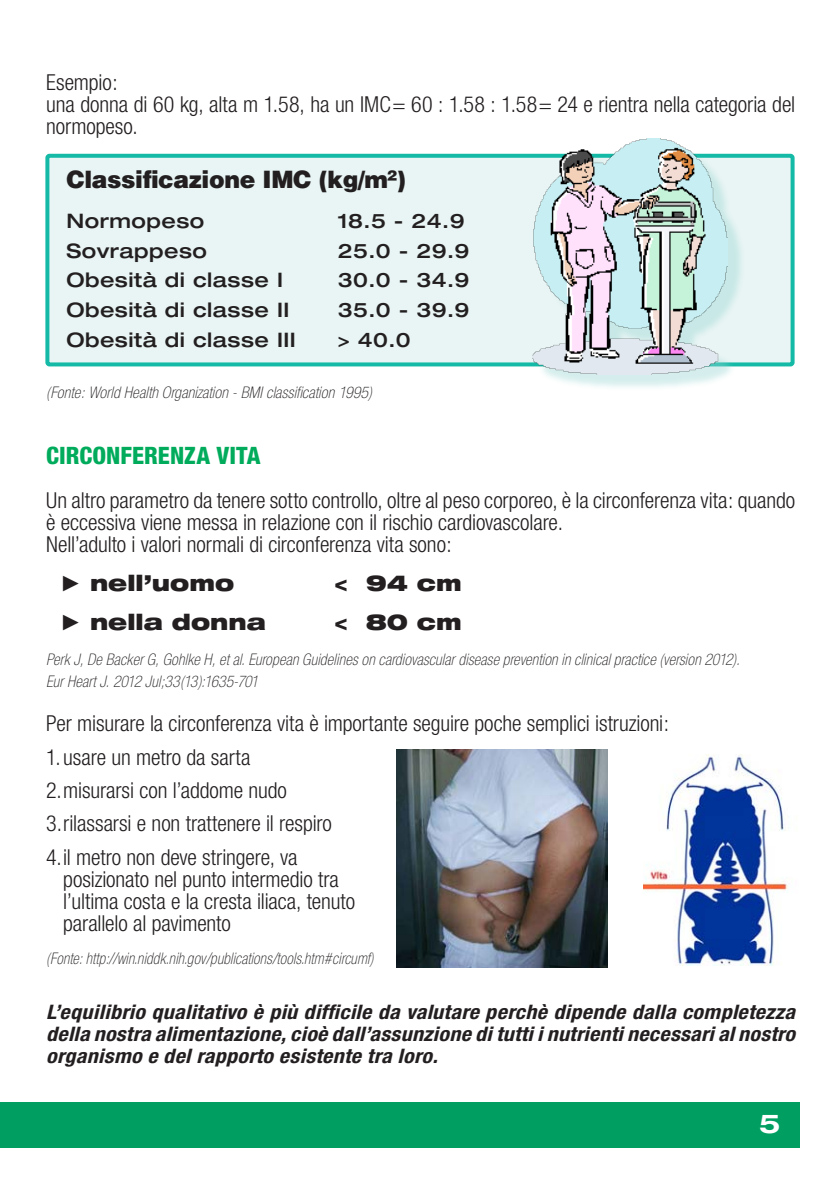
<style>
.page{position:relative;width:840px;height:1191px;background:#fff}
.page>*{position:absolute;margin:0;border:0;box-sizing:border-box;transform-origin:0 0}
.t1{font:700 expanded 26px "Helvetica Neue";color:#fff}
.t2{font:900 24px "Helvetica";letter-spacing:-.015em;color:#231f20}
.t3{font:800 condensed 24px "Helvetica Neue";color:#00ab5b}
.t4{font:300 condensed 22px/22px "Helvetica Neue";letter-spacing:-.005em;color:#231f20}
.t5{font:900 expanded 22px "Helvetica Neue";color:#231f20}
.t6{font:italic 700 condensed 20px/22px "Helvetica Neue";letter-spacing:.015em;color:#231f20;text-align:justify;scale:1.1 1}
.t7{font:500 expanded 20px "Helvetica Neue";letter-spacing:.025em;color:#231f20}
.t8{font:italic 100 condensed 16px/22px "Helvetica Neue";letter-spacing:.015em;color:#231f20}
.t9{font:italic 100 condensed 16px "Helvetica Neue";letter-spacing:.015em;color:#231f20;scale:.95 1}
.s1{font-family:"Arial Narrow";font-weight:400;font-stretch:normal}
</style>
<div class="page">
<div style="left:0;top:1102px;width:799px;height:45px;background:#009f61"></div>
<div style="left:47px;top:156px;width:745px;height:208px;background:#e8f5f4;border-radius:2px"></div>
<div style="left:45px;top:154px;width:749px;height:212px;border:4px solid #15baa7;border-radius:2px"></div>
<div style="left:538px;top:144px;width:207px;height:247px;background:#96d5d2;opacity:.4"></div>
<img style="left:532px;top:138px;width:195px;height:236px">
<img style="left:396px;top:749px;width:211px;height:218px">
<img style="left:643px;top:755px;width:145px;height:211px">
<p class="t4" style="left:46px;top:71px;width:750px">Esempio:<br>una donna di 60 kg, alta m 1.58, ha un IMC= 60 : 1.58 : 1.58= 24 e rientra nella categoria del normopeso.</p>
<p class="t2" style="left:66px;top:164px;width:341px">Classificazione IMC (kg/m²)</p>
<p class="t7" style="left:66px;top:208px;width:139px">Normopeso</p>
<p class="t7" style="left:337px;top:208px;width:128px">18.5 - 24.9</p>
<p class="t7" style="left:66px;top:238px;width:142px">Sovrappeso</p>
<p class="t7" style="left:337px;top:238px;width:133px">25.0 - 29.9</p>
<p class="t7" style="left:66px;top:268px;width:218px">Obesità di classe I</p>
<p class="t7" style="left:337px;top:268px;width:133px">30.0 - 34.9</p>
<p class="t7" style="left:66px;top:297px;width:224px">Obesità di classe II</p>
<p class="t7" style="left:337px;top:297px;width:133px">35.0 - 39.9</p>
<p class="t7" style="left:66px;top:327px;width:231px">Obesità di classe III</p>
<p class="t7" style="left:337px;top:327px;width:74px">&gt; 40.0</p>
<p class="t8" style="left:46px;top:381px;width:327px">(Fonte: World Health Organization - BMI classification 1995)</p>
<p class="t3" style="left:46px;top:440px;width:216px">CIRCONFERENZA VITA</p>
<p class="t4" style="left:46px;top:489px;width:750px">Un altro parametro da tenere sotto controllo, oltre al peso corporeo, è la circonferenza vita: quando è eccessiva viene messa in relazione con il rischio cardiovascolare.<br>Nell’adulto i valori normali di circonferenza vita sono:</p>
<p class="t5" style="left:63px;top:569px;width:172px"><span class="s1">►</span> nell’uomo</p>
<p class="t5" style="left:334px;top:569px;width:129px">&lt; 94 cm</p>
<p class="t5" style="left:63px;top:608px;width:204px"><span class="s1">►</span> nella donna</p>
<p class="t5" style="left:334px;top:608px;width:129px">&lt; 80 cm</p>
<p class="t8" style="left:46px;top:648px;width:695px">Perk J, De Backer G, Gohlke H, et al. European Guidelines on cardiovascular disease prevention in clinical practice (version 2012).<br>Eur Heart J. 2012 Jul;33(13):1635-701</p>
<p class="t4" style="left:46px;top:712px;width:624px">Per misurare la circonferenza vita è importante seguire poche semplici istruzioni:</p>
<p class="t4" style="left:46px;top:740px;width:287px;line-height:33.4px">1. usare un metro da sarta<br>2.misurarsi con l’addome nudo<br>3.rilassarsi e non trattenere il respiro<br>4.il metro non deve stringere, va</p>
<p class="t4" style="left:63px;top:867px;width:293px">posizionato nel punto intermedio tra l’ultima costa e la cresta iliaca, tenuto parallelo al pavimento</p>
<p class="t9" style="left:46px;top:949px;width:346px">(Fonte: http://win.niddk.nih.gov/publications/tools.htm#circumf)</p>
<p class="t6" style="left:46px;top:1001px;width:682px">L’equilibrio qualitativo è più difficile da valutare perchè dipende dalla completezza della nostra alimentazione, cioè dall’assunzione di tutti i nutrienti necessari al nostro organismo e del rapporto esistente tra loro.</p>
<p class="t1" style="left:758px;top:1107px;width:23px">5</p>
</div>
